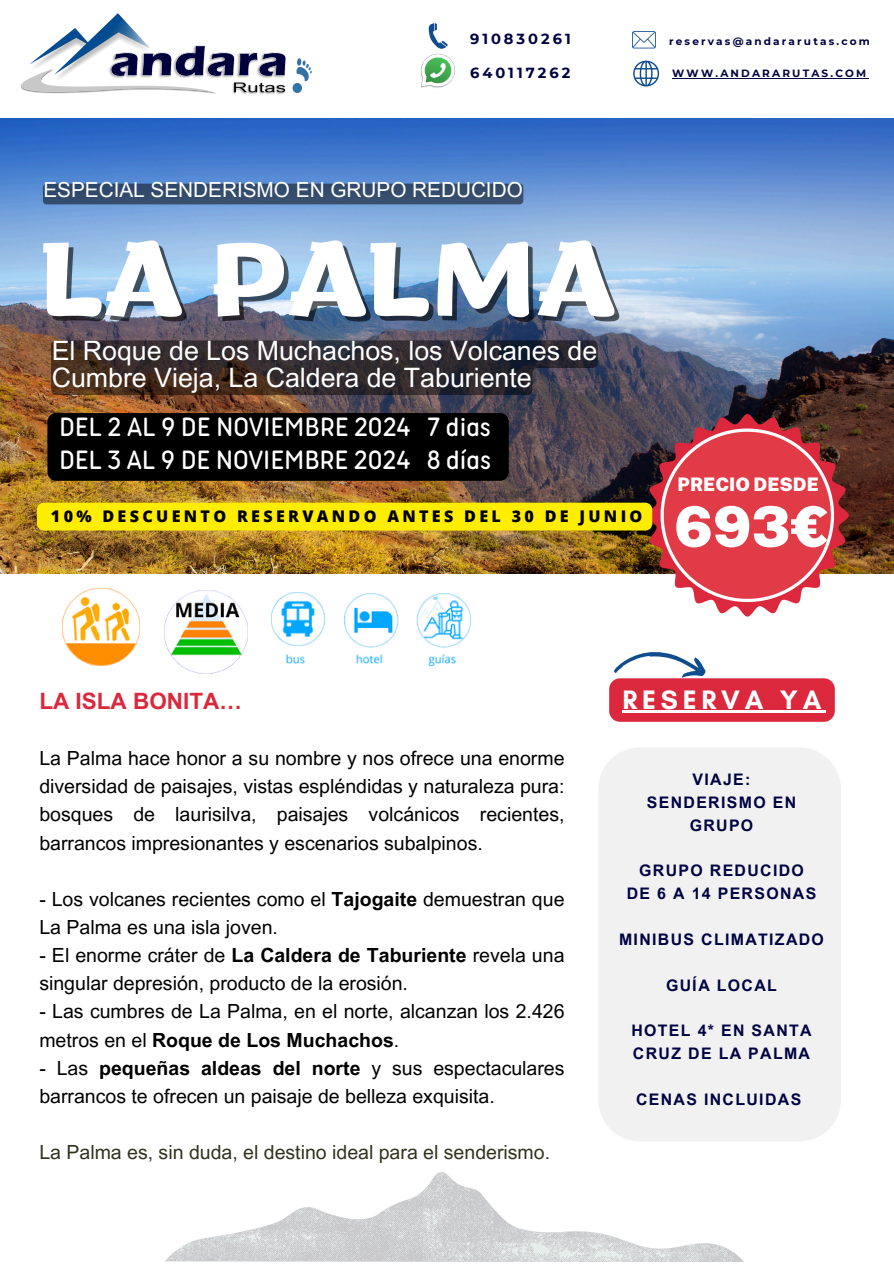
<style>
.page{position:relative;width:894px;height:1264px;background:#fff}
.page>*{position:absolute;margin:0;border:0;box-sizing:border-box;transform-origin:0 0}
.t1{font:700 105px "ZT Arturo";color:#fff}
.t2{font:900 55.95px "Public Sans";color:#fff}
.t3{font:28.95px/33.2px "Aristotelica Pro Cnd Txt";color:#fff}
.t4{font:700 27.15px "Glacial Indifference";letter-spacing:.175em;color:#fff}
.t5{font:26.7px/27px "Arial MT Pro";color:#fff}
.t6{font:700 22.5px "Arial MT Pro";color:#db283d}
.t7{font:20.7px "Arial MT Pro";color:#fff}
.t8{font:19.5px/28.2px "Arial MT Pro";color:#000}
.t9{font:19.5px "Arial MT Pro";color:#32331d}
.t10{font:900 18.6px "Public Sans";color:#fff}
.t11{font:800 16.05px "Open Sans";letter-spacing:.205em;color:#000}
.t12{font:700 15.9px/22.8px "Arial MT Pro";letter-spacing:.085em;color:#000341;text-align:center}
.t13{font:700 14.55px "Montserrat";letter-spacing:.205em;color:#000341}
.t14{font:700 10.5px "Montserrat";letter-spacing:.205em;color:#000341}
.s1{font-weight:700}
</style>
<div class="page">
<img style="left:21px;top:13px;width:290px;height:82px">
<img style="left:0;top:119px;width:893px;height:454px">
<img style="left:420px;top:54px;width:35px;height:34px">
<svg style="left:428px;top:23px;width:19px;height:26px"></svg>
<svg style="left:632px;top:31px;width:23px;height:17px"></svg>
<svg style="left:633px;top:61px;width:26px;height:25px"></svg>
<div style="left:599px;top:748px;width:241px;height:393px;background:#f1f1f1"></div>
<svg style="left:166px;top:1172px;width:577px;height:89px"></svg>
<img style="left:271px;top:616px;width:199px;height:49px">
<img style="left:164px;top:616px;width:84px;height:57px">
<img style="left:62px;top:616px;width:77px;height:49px">
<svg style="left:609px;top:652px;width:225px;height:69px"></svg>
<hr style="left:622px;top:710px;width:204px;height:3px;background:#fff">
<hr style="left:672px;top:78px;width:196px;height:1px;background:#000341">
<svg style="left:51px;top:340px;width:546px;height:55px"></svg>
<img style="left:37px;top:414px;width:811px;height:202px">
<div style="left:43px;top:184px;width:480px;height:20px;background:#344c6d;border-radius:4px"></div>
<p class="t13" style="left:470px;top:30px;width:102px">910830261</p>
<h6 class="t13" style="left:470px;top:64px;width:102px">640117262</h6>
<p class="t14" style="left:672px;top:67px;width:195px">WWW.ANDARARUTAS.COM</p>
<p class="t14" style="left:669px;top:35px;width:202px">reservas@andararutas.com</p>
<p class="t7" style="left:43px;top:182px;width:481px">ESPECIAL SENDERISMO EN GRUPO REDUCIDO</p>
<p class="t1" style="left:39px;top:239px;width:577px">LA PALMA</p>
<p class="t5" style="left:52px;top:340px;width:547px">El Roque de Los Muchachos, los Volcanes de<br>Cumbre Vieja, La Caldera de Taburiente</p>
<h2 class="t3" style="left:59px;top:413px;width:434px">DEL 2 AL 9 DE NOVIEMBRE 2024 7 dias<br>DEL 3 AL 9 DE NOVIEMBRE 2024 8 días</h2>
<p class="t11" style="left:51px;top:504px;width:593px">10% DESCUENTO RESERVANDO ANTES DEL 30 DE JUNIO</p>
<p class="t10" style="left:677px;top:473px;width:143px">PRECIO DESDE</p>
<p class="t2" style="left:673px;top:493px;width:157px">693€</p>
<p class="t6" style="left:39px;top:692px;width:204px">LA ISLA BONITA…</p>
<p class="t8" style="left:39px;top:746px;width:526px;text-align:justify">La Palma hace honor a su nombre y nos ofrece una enorme diversidad de paisajes, vistas espléndidas y naturaleza pura: bosques de laurisilva, paisajes volcánicos recientes, barrancos impresionantes y escenarios subalpinos.</p>
<p class="t8" style="left:39px;top:887px;width:526px">- Los volcanes recientes como el <span class="s1">Tajogaite</span> demuestran que<br>La Palma es una isla joven.</p>
<p class="t8" style="left:39px;top:943px;width:526px">- El enorme cráter de <span class="s1">La Caldera de Taburiente</span> revela una singular depresión, producto de la erosión.</p>
<p class="t8" style="left:39px;top:999px;width:526px">- Las cumbres de La Palma, en el norte, alcanzan los 2.426 metros en el <span class="s1">Roque de Los Muchachos</span>.</p>
<p class="t8" style="left:39px;top:1056px;width:526px">- Las <span class="s1">pequeñas aldeas del norte</span> y sus espectaculares barrancos te ofrecen un paisaje de belleza exquisita.</p>
<p class="t9" style="left:39px;top:1144px;width:512px">La Palma es, sin duda, el destino ideal para el senderismo.</p>
<p class="t4" style="left:622px;top:682px;width:200px">RESERVA YA</p>
<p class="t12" style="left:692px;top:770px;width:59px">VIAJE:</p>
<p class="t12" style="left:646px;top:793px;width:151px">SENDERISMO EN<br>GRUPO</p>
<p class="t12" style="left:639px;top:861px;width:166px">GRUPO REDUCIDO</p>
<p class="t12" style="left:626px;top:884px;width:191px">DE 6 A 14 PERSONAS</p>
<h5 class="t12" style="left:619px;top:929px;width:206px">MINIBUS CLIMATIZADO</h5>
<h1 class="t12" style="left:666px;top:975px;width:112px">GUÍA LOCAL</h1>
<h3 class="t12" style="left:631px;top:1021px;width:182px;text-align:left">HOTEL 4* EN SANTA<br>CRUZ DE LA PALMA</h3>
<h3 class="t12" style="left:636px;top:1089px;width:167px">CENAS INCLUIDAS</h3>
</div>
